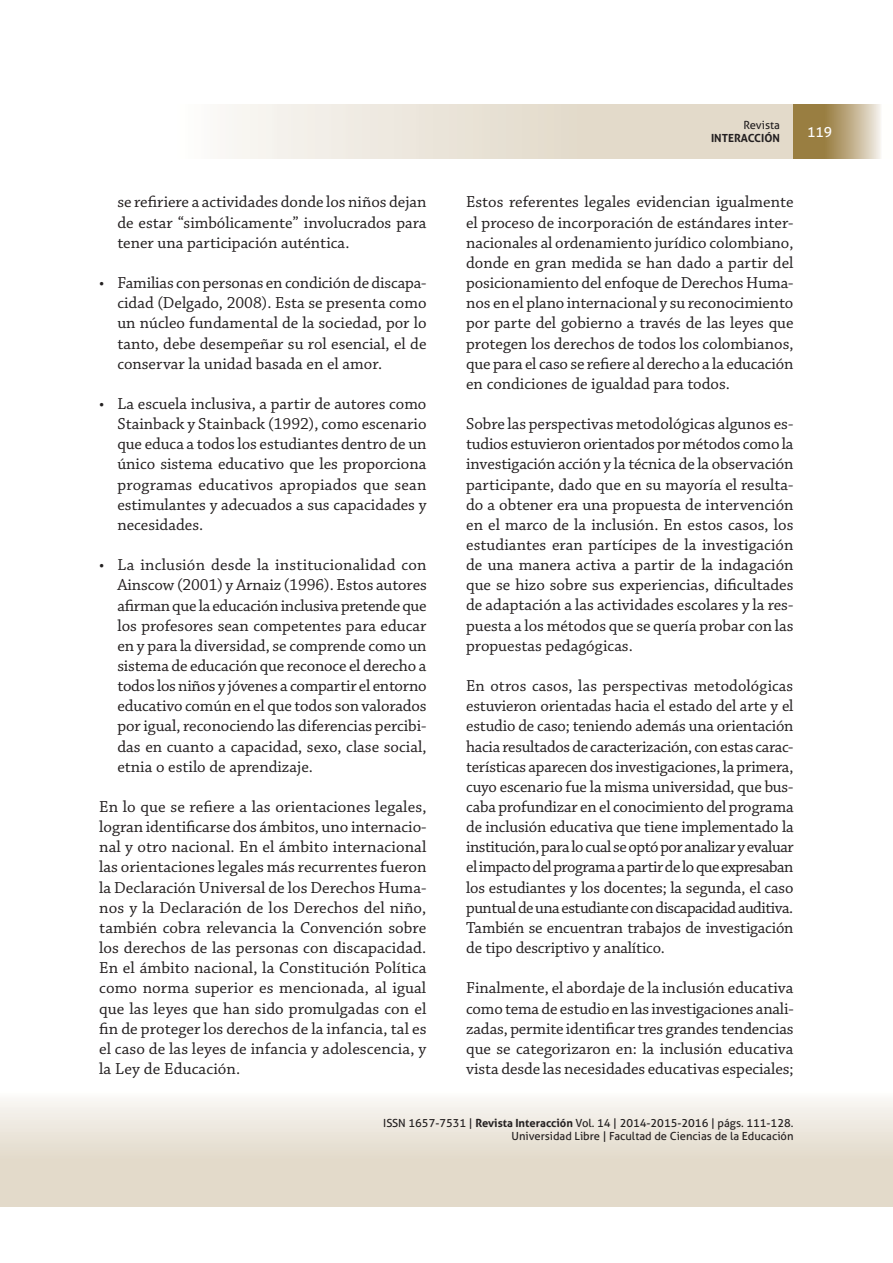
<style>
.page{position:relative;width:893px;height:1263px;background:#fff}
.page>*{position:absolute;margin:0;border:0;box-sizing:border-box;transform-origin:0 0}
.t1{font:16.8px/20.1px "Chaparral Pro";color:#231f20;text-align:justify}
.t2{font:13.95px "Aller";color:#fff}
.t3{font:11.25px/13.5px "Aller";color:#231f20;text-align:right}
.t4{font:700 11.25px "Aller";color:#231f20}
.s1{font-weight:700}
</style>
<div class="page">
<div style="left:20px;top:1080px;width:873px;height:127px;background:linear-gradient(to bottom,#fcfbfa,#dcd0bc)"></div>
<div style="left:0;top:1080px;width:20px;height:127px;background:linear-gradient(to bottom,#fcfbfa,#dcd0bc)"></div>
<div style="left:99px;top:105px;width:694px;height:53px;background:linear-gradient(to right,#fefefe,#dcd1be)"></div>
<svg style="left:793px;top:105px;width:88px;height:53px;background:#b4a074"></svg>
<p class="t3" style="left:743px;top:118px;width:38px">Revista</p>
<p class="t4" style="left:711px;top:132px;width:70px">INTERACCIÓN</p>
<p class="t2" style="left:807px;top:124px;width:27px">119</p>
<p class="t1" style="left:117px;top:193px;width:311px">se refiriere a actividades donde los niños dejan de estar “simbólicamente” involucrados para tener una participación auténtica.</p>
<p class="t1" style="left:117px;top:274px;width:311px">Familias con personas en condición de discapa&shy;cidad (Delgado, 2008). Esta se presenta como un núcleo fundamental de la sociedad, por lo tanto, debe desempeñar su rol esencial, el de conservar la unidad basada en el amor.</p>
<p class="t1" style="left:117px;top:395px;width:311px">La escuela inclusiva, a partir de autores como Stainback y Stainback (1992), como escenario que educa a todos los estudiantes dentro de un único sistema educativo que les proporciona programas educativos apropiados que sean estimulantes y adecuados a sus capacidades y necesidades.</p>
<p class="t1" style="left:117px;top:556px;width:311px">La inclusión desde la institucionalidad con Ainscow (2001) y Arnaiz (1996). Estos autores afirman que la educación inclusiva pretende que los profesores sean competentes para educar en y para la diversidad, se comprende como un sistema de educación que reconoce el derecho a todos los niños y jóvenes a compartir el entorno educativo común en el que todos son valorados por igual, reconociendo las diferencias percibi&shy;das en cuanto a capacidad, sexo, clase social, etnia o estilo de aprendizaje.</p>
<p class="t1" style="left:99px;top:798px;width:329px">En lo que se refiere a las orientaciones legales, logran identificarse dos ámbitos, uno internacio&shy;nal y otro nacional. En el ámbito internacional las orientaciones legales más recurrentes fueron la Declaración Universal de los Derechos Huma&shy;nos y la Declaración de los Derechos del niño, también cobra relevancia la Convención sobre los derechos de las personas con discapacidad.<br>En el ámbito nacional, la Constitución Política como norma superior es mencionada, al igual que las leyes que han sido promulgadas con el fin de proteger los derechos de la infancia, tal es el caso de las leyes de infancia y adolescencia, y la Ley de Educación.</p>
<p class="t1" style="left:466px;top:193px;width:329px">Estos referentes legales evidencian igualmente el proceso de incorporación de estándares inter&shy;nacionales al ordenamiento jurídico colombiano, donde en gran medida se han dado a partir del posicionamiento del enfoque de Derechos Huma&shy;nos en el plano internacional y su reconocimiento por parte del gobierno a través de las leyes que protegen los derechos de todos los colombianos, que para el caso se refiere al derecho a la educación en condiciones de igualdad para todos.</p>
<p class="t1" style="left:466px;top:415px;width:329px">Sobre las perspectivas metodológicas algunos es&shy;tudios estuvieron orientados por métodos como la investigación acción y la técnica de la observación participante, dado que en su mayoría el resulta&shy;do a obtener era una propuesta de intervención en el marco de la inclusión. En estos casos, los estudiantes eran partícipes de la investigación de una manera activa a partir de la indagación que se hizo sobre sus experiencias, dificultades de adaptación a las actividades escolares y la res&shy;puesta a los métodos que se quería probar con las propuestas pedagógicas.</p>
<p class="t1" style="left:466px;top:677px;width:329px">En otros casos, las perspectivas metodológicas estuvieron orientadas hacia el estado del arte y el estudio de caso; teniendo además una orientación hacia resultados de caracterización, con estas carac&shy;terísticas aparecen dos investigaciones, la primera, cuyo escenario fue la misma universidad, que bus&shy;caba profundizar en el conocimiento del programa de inclusión educativa que tiene implementado la institución, para lo cual se optó por analizar y evaluar el impacto del programa a partir de lo que expresaban los estudiantes y los docentes; la segunda, el caso puntual de una estudiante con discapacidad auditiva.<br>También se encuentran trabajos de investigación de tipo descriptivo y analítico.</p>
<p class="t1" style="left:466px;top:979px;width:329px">Finalmente, el abordaje de la inclusión educativa como tema de estudio en las investigaciones anali&shy;zadas, permite identificar tres grandes tendencias que se categorizaron en: la inclusión educativa vista desde las necesidades educativas especiales;</p>
<p class="t3" style="left:383px;top:1116px;width:412px">ISSN 1657-7531 | <span class="s1">Revista Interacción</span> Vol. 14 | 2014-2015-2016 | págs. 111-128.<br>Universidad Libre | Facultad de Ciencias de la Educación</p>
</div>
